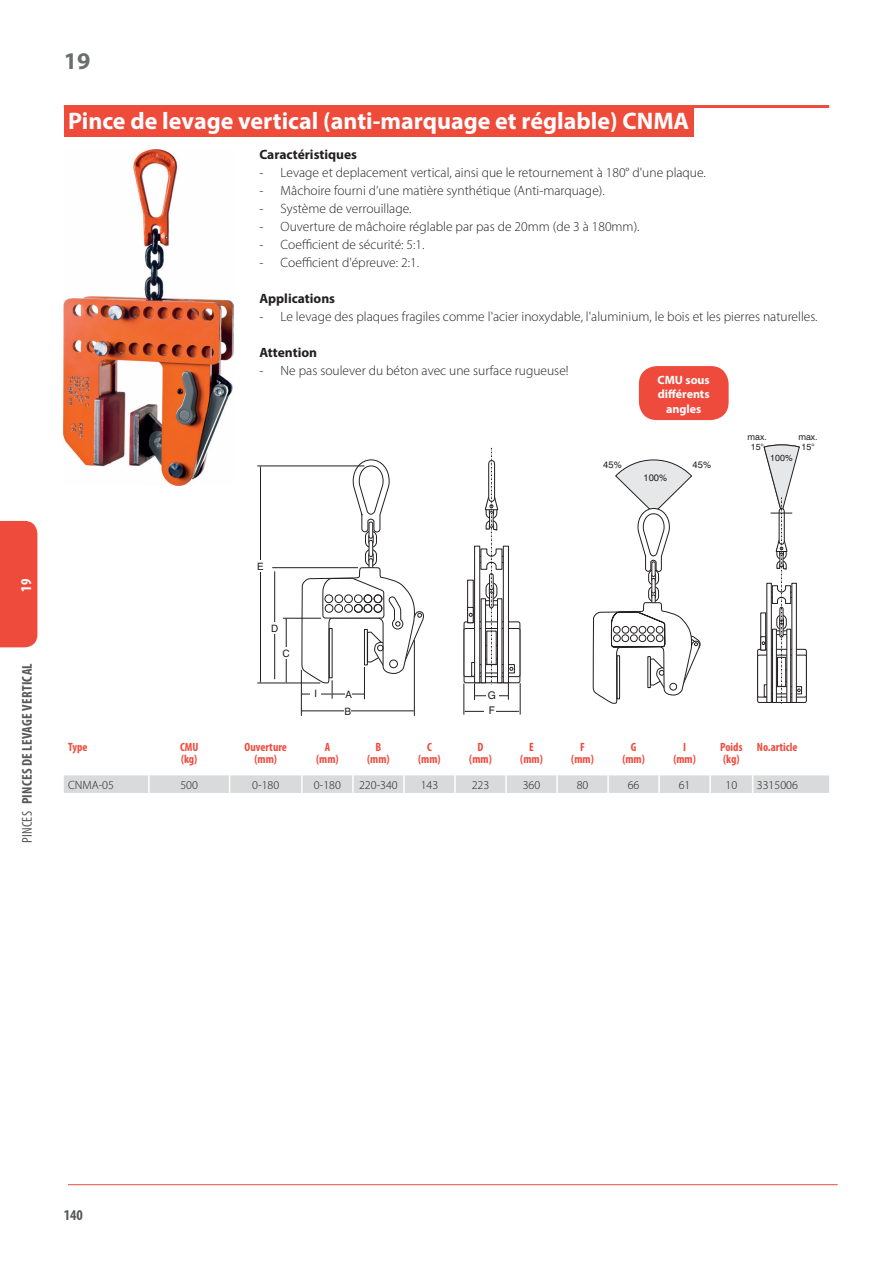
<style>
.page{position:relative;width:893px;height:1263px;background:#fff}
.page>*{position:absolute;margin:0;border:0;box-sizing:border-box;transform-origin:0 0}
.t1{font:700 24px "Myriad Pro";color:#fff}
.t2{font:700 24px "Myriad Pro";color:#6c6d70}
.t3{font:700 condensed 15px "Myriad Pro";color:#57585a}
.t4{font:700 condensed 15px "Myriad Pro";color:#fff}
.t5{font:700 condensed 14.25px "Myriad Pro";letter-spacing:.02em;color:#57585a}
.t6{font:300 13.5px "Myriad Pro";color:#231f20}
.t7{font:700 13.5px "Myriad Pro";color:#231f20}
.t8{font:700 condensed 12px/12px "Myriad Pro";color:#ef4b3d;text-align:center}
.t9{font:300 12px "Myriad Pro";color:#231f20}
.t10{font:700 12px/14.4px "Myriad Pro";color:#fff;text-align:center}
.t11{font:10.5px "Swiss 721 BT";color:#231f20}
.t12{font:10.05px "Swiss 721 BT";color:#231f20}
.t13{font:9.45px "Swiss 721 BT";color:#231f20}
.t14{font:9px/9.4px "Swiss 721 BT";color:#231f20;text-align:center}
.s1{font-weight:400}
</style>
<div class="page">
<hr style="left:68px;top:1184px;width:770px;height:1px;background:#ef4b3d">
<div style="left:0;top:521px;width:37px;height:126px;background:#ef4b3d"></div>
<hr style="left:64px;top:105px;width:765px;height:3px;background:#ef4b3a">
<div style="left:64px;top:107px;width:630px;height:30px;background:#ef4b3a"></div>
<hr style="left:414px;top:640px;width:1px;height:76px;background:#231f20">
<hr style="left:466px;top:711px;width:52px;height:1px;background:#231f20">
<hr style="left:520px;top:683px;width:1px;height:31px;background:#231f20">
<hr style="left:464px;top:683px;width:1px;height:32px;background:#231f20">
<hr style="left:484px;top:709px;width:12px;height:4px;background:#fff">
<div style="left:464px;top:622px;width:56px;height:61px;border:1px solid #231f20;border-radius:2px"></div>
<div style="left:464px;top:628px;width:56px;height:49px;border:1px solid #231f20;border-radius:2px"></div>
<svg style="left:513px;top:664px;width:2px;height:9px"></svg>
<svg style="left:467px;top:580px;width:2px;height:27px"></svg>
<svg style="left:467px;top:607px;width:2px;height:16px"></svg>
<svg style="left:469px;top:448px;width:44px;height:252px"></svg>
<hr style="left:301px;top:670px;width:1px;height:46px;background:#231f20">
<hr style="left:303px;top:711px;width:110px;height:1px;background:#231f20">
<div style="left:344px;top:706px;width:7px;height:9px;background:#fff"></div>
<hr style="left:286px;top:620px;width:1px;height:61px;background:#231f20">
<hr style="left:257px;top:683px;width:63px;height:1px;background:#231f20">
<hr style="left:283px;top:618px;width:38px;height:1px;background:#231f20">
<div style="left:281px;top:647px;width:10px;height:12px;background:#fff"></div>
<hr style="left:274px;top:572px;width:1px;height:106px;background:#231f20">
<hr style="left:272px;top:567px;width:86px;height:1px;background:#231f20">
<hr style="left:260px;top:468px;width:1px;height:213px;background:#231f20">
<hr style="left:257px;top:466px;width:107px;height:1px;background:#231f20">
<svg style="left:301px;top:459px;width:123px;height:240px"></svg>
<div style="left:269px;top:622px;width:11px;height:12px;background:#fff"></div>
<div style="left:255px;top:560px;width:11px;height:12px;background:#fff"></div>
<div style="left:339px;top:482px;width:11px;height:12px;background:#fff"></div>
<div style="left:310px;top:688px;width:11px;height:12px;background:#fff"></div>
<svg style="left:758px;top:649px;width:48px;height:53px"></svg>
<div style="left:757px;top:649px;width:50px;height:54px;border:1px solid #231f20;border-radius:2px"></div>
<div style="left:758px;top:655px;width:48px;height:42px;background:#fff"></div>
<div style="left:757px;top:655px;width:50px;height:42px;border:1px solid #231f20"></div>
<svg style="left:800px;top:686px;width:2px;height:8px"></svg>
<svg style="left:760px;top:613px;width:2px;height:23px"></svg>
<svg style="left:760px;top:636px;width:2px;height:14px"></svg>
<svg style="left:762px;top:445px;width:38px;height:259px"></svg>
<svg style="left:593px;top:460px;width:108px;height:244px"></svg>
<svg style="left:64px;top:775px;width:765px;height:18px;background:#dbdcdd"></svg>
<img style="left:64px;top:150px;width:170px;height:336px">
<div style="left:639px;top:366px;width:90px;height:54px;background:#ef4b3d;border-radius:18px"></div>
<p class="t4" style="left:17px;top:592px;width:14px;rotate:-90deg">19</p>
<p class="t5" style="left:18px;top:843px;width:182px;rotate:-90deg"><span class="s1">Pinces</span> Pinces de levage vertical</p>
<h1 class="t2" style="left:64px;top:45px;width:28px">19</h1>
<h1 class="t1" style="left:68px;top:105px;width:623px">Pince de levage vertical (anti-marquage et réglable) CNMA</h1>
<p class="t7" style="left:259px;top:146px;width:99px">Caractéristiques</p>
<p class="t6" style="left:259px;top:164px;width:448px">- Levage et deplacement vertical, ainsi que le retournement à 180° d'une plaque.</p>
<p class="t6" style="left:259px;top:182px;width:347px">- Mâchoire fourni d’une matière synthétique (Anti-marquage).</p>
<p class="t6" style="left:259px;top:200px;width:154px">- Système de verrouillage.</p>
<p class="t6" style="left:259px;top:218px;width:382px">- Ouverture de mâchoire réglable par pas de 20mm (de 3 à 180mm).</p>
<p class="t6" style="left:259px;top:236px;width:166px">- Coefficient de sécurité: 5:1.</p>
<p class="t6" style="left:259px;top:254px;width:161px">- Coefficient d'épreuve: 2:1.</p>
<p class="t7" style="left:259px;top:290px;width:77px">Applications</p>
<p class="t6" style="left:259px;top:308px;width:560px">- Le levage des plaques fragiles comme l'acier inoxydable, l'aluminium, le bois et les pierres naturelles.</p>
<p class="t7" style="left:259px;top:344px;width:59px">Attention</p>
<p class="t6" style="left:259px;top:362px;width:311px">- Ne pas soulever du béton avec une surface rugueuse!</p>
<p class="t10" style="left:658px;top:372px;width:54px">CMU sous différents angles</p>
<p class="t12" style="left:257px;top:560px;width:8px">E</p>
<p class="t12" style="left:271px;top:622px;width:9px">D</p>
<p class="t12" style="left:283px;top:647px;width:9px">C</p>
<p class="t12" style="left:314px;top:688px;width:4px">I</p>
<p class="t12" style="left:346px;top:688px;width:8px">A</p>
<p class="t11" style="left:488px;top:689px;width:10px">G</p>
<p class="t12" style="left:344px;top:705px;width:8px">B</p>
<p class="t11" style="left:489px;top:704px;width:8px">F</p>
<p class="t13" style="left:603px;top:459px;width:20px">45%</p>
<p class="t13" style="left:693px;top:459px;width:20px">45%</p>
<p class="t13" style="left:643px;top:472px;width:25px">100%</p>
<p class="t14" style="left:748px;top:432px;width:21px">max.<br>15°</p>
<p class="t14" style="left:798px;top:432px;width:21px">max.<br>15°</p>
<p class="t14" style="left:770px;top:453px;width:24px">100%</p>
<p class="t8" style="left:68px;top:740px;width:21px">Type</p>
<p class="t8" style="left:180px;top:740px;width:19px;text-align:left">CMU (kg)</p>
<p class="t8" style="left:245px;top:740px;width:44px">Ouverture (mm)</p>
<p class="t8" style="left:316px;top:740px;width:24px">A (mm)</p>
<p class="t8" style="left:367px;top:740px;width:24px">B (mm)</p>
<p class="t8" style="left:418px;top:740px;width:24px">C (mm)</p>
<p class="t8" style="left:469px;top:740px;width:24px">D (mm)</p>
<p class="t8" style="left:520px;top:740px;width:24px">E (mm)</p>
<p class="t8" style="left:571px;top:740px;width:24px">F (mm)</p>
<p class="t8" style="left:622px;top:740px;width:24px">G (mm)</p>
<p class="t8" style="left:673px;top:740px;width:24px">I (mm)</p>
<p class="t8" style="left:720px;top:740px;width:24px;text-align:left">Poids (kg)</p>
<p class="t8" style="left:757px;top:740px;width:42px">No.article</p>
<p class="t9" style="left:68px;top:777px;width:47px">CNMA-05</p>
<p class="t9" style="left:180px;top:777px;width:19px">500</p>
<p class="t9" style="left:252px;top:777px;width:28px">0-180</p>
<p class="t9" style="left:314px;top:777px;width:28px">0-180</p>
<p class="t9" style="left:359px;top:777px;width:40px">220-340</p>
<p class="t9" style="left:421px;top:777px;width:19px">143</p>
<p class="t9" style="left:472px;top:777px;width:19px">223</p>
<p class="t9" style="left:523px;top:777px;width:19px">360</p>
<p class="t9" style="left:577px;top:777px;width:13px">80</p>
<p class="t9" style="left:628px;top:777px;width:13px">66</p>
<p class="t9" style="left:679px;top:777px;width:13px">61</p>
<p class="t9" style="left:725px;top:777px;width:13px">10</p>
<p class="t9" style="left:757px;top:777px;width:42px">3315006</p>
<p class="t3" style="left:64px;top:1205px;width:21px">140</p>
</div>
